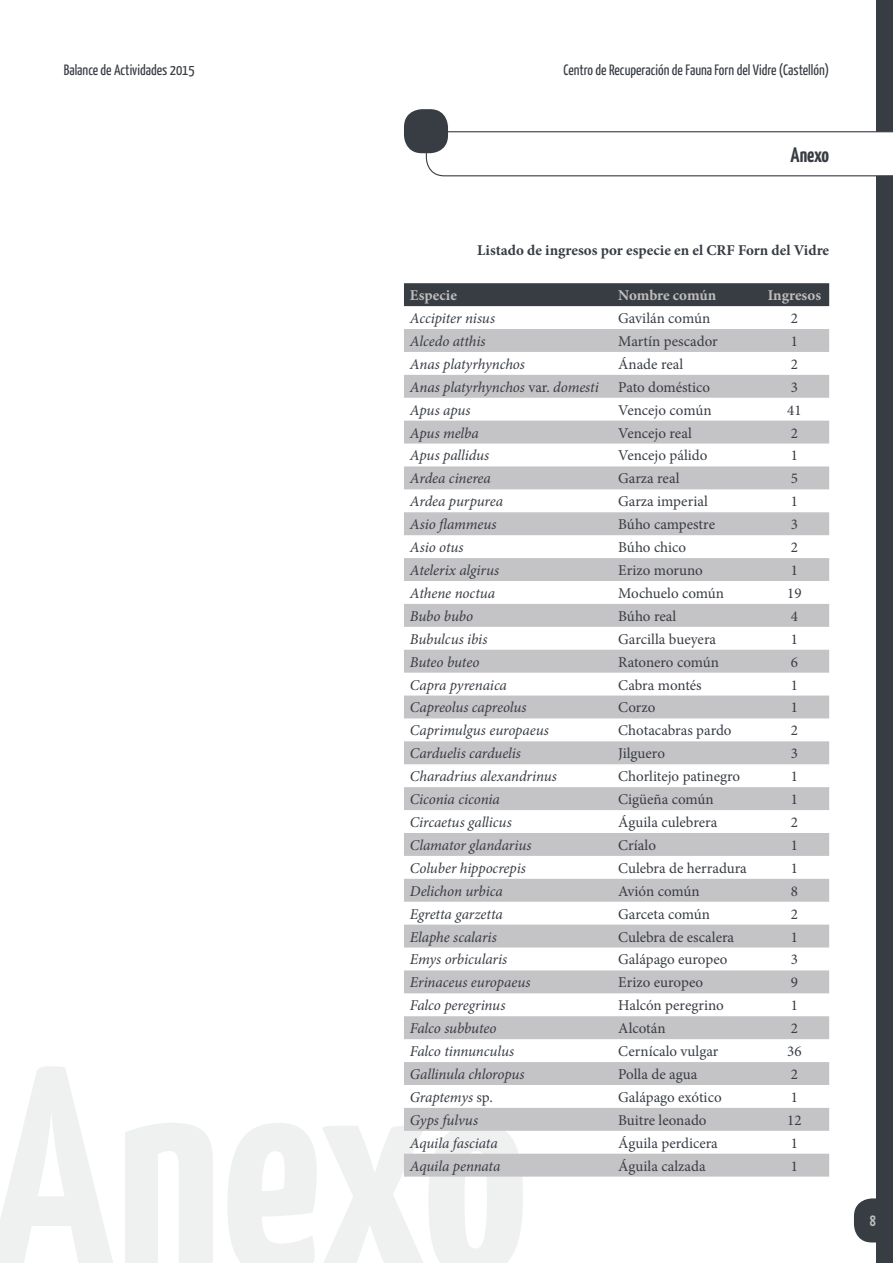
<style>
.page{position:relative;width:893px;height:1263px;background:#fff}
.page>*{position:absolute;margin:0;border:0;box-sizing:border-box;transform-origin:0 0}
.t1{font:700 21px "Yanone Kaffeesatz";letter-spacing:-.01em;color:#383d44}
.t2{font:italic 15px "Minion Pro";letter-spacing:-.005em;color:#383d44}
.t3{font:15px "Minion Pro";color:#383d44}
.t4{font:15px "Yanone Kaffeesatz";color:#383d44}
.t5{font:700 15px "Minion Pro";color:#383d44}
.t6{font:700 15px "Minion Pro";color:#bfbebe}
.t7{font:700 15px "Yanone Kaffeesatz";color:#bfbebe}
.s1{font-style:normal}
</style>
<div class="page">
<svg style="left:854px;top:1198px;width:22px;height:44px"></svg>
<div style="left:876px;top:0;width:17px;height:1263px;background:#383d44"></div>
<svg style="left:0;top:1066px;width:523px;height:197px"></svg>
<svg style="left:425px;top:131px;width:468px;height:46px"></svg>
<div style="left:404px;top:283px;width:425px;height:23px;background:#383d44"></div>
<svg style="left:404px;top:329px;width:425px;height:847px"></svg>
<div style="left:404px;top:109px;width:44px;height:44px;background:#383d44;border-radius:18px"></div>
<p class="t4" style="left:64px;top:60px;width:133px">Balance de Actividades 2015</p>
<p class="t4" style="left:563px;top:60px;width:267px">Centro de Recuperación de Fauna Forn del Vidre (Castellón)</p>
<h1 class="t1" style="left:790px;top:141px;width:40px">Anexo</h1>
<p class="t5" style="left:477px;top:239px;width:354px">Listado de ingresos por especie en el CRF Forn del Vidre</p>
<p class="t6" style="left:410px;top:285px;width:49px">Especie</p>
<p class="t6" style="left:618px;top:285px;width:100px">Nombre común</p>
<p class="t6" style="left:768px;top:285px;width:55px">Ingresos</p>
<p class="t2" style="left:410px;top:308px;width:87px">Accipiter nisus</p>
<p class="t3" style="left:618px;top:308px;width:94px">Gavilán común</p>
<p class="t3" style="left:791px;top:308px;width:9px">2</p>
<p class="t2" style="left:410px;top:331px;width:77px">Alcedo atthis</p>
<p class="t3" style="left:618px;top:331px;width:101px">Martín pescador</p>
<p class="t3" style="left:791px;top:331px;width:9px">1</p>
<p class="t2" style="left:410px;top:354px;width:116px">Anas platyrhynchos</p>
<p class="t3" style="left:618px;top:354px;width:67px">Ánade real</p>
<p class="t3" style="left:791px;top:354px;width:9px">2</p>
<p class="t2" style="left:410px;top:377px;width:190px">Anas platyrhynchos <span class="s1">var.</span> domesti</p>
<p class="t3" style="left:618px;top:377px;width:94px">Pato doméstico</p>
<p class="t3" style="left:791px;top:377px;width:9px">3</p>
<p class="t2" style="left:410px;top:400px;width:62px">Apus apus</p>
<p class="t3" style="left:618px;top:400px;width:95px">Vencejo común</p>
<p class="t3" style="left:787px;top:400px;width:16px">41</p>
<p class="t2" style="left:410px;top:422px;width:70px">Apus melba</p>
<p class="t3" style="left:618px;top:423px;width:75px">Vencejo real</p>
<p class="t3" style="left:791px;top:423px;width:9px">2</p>
<p class="t2" style="left:410px;top:445px;width:81px">Apus pallidus</p>
<p class="t3" style="left:618px;top:446px;width:91px">Vencejo pálido</p>
<p class="t3" style="left:791px;top:446px;width:9px">1</p>
<p class="t2" style="left:410px;top:468px;width:82px">Ardea cinerea</p>
<p class="t3" style="left:618px;top:468px;width:63px">Garza real</p>
<p class="t3" style="left:791px;top:468px;width:9px">5</p>
<p class="t2" style="left:410px;top:491px;width:95px">Ardea purpurea</p>
<p class="t3" style="left:618px;top:491px;width:91px">Garza imperial</p>
<p class="t3" style="left:791px;top:491px;width:9px">1</p>
<p class="t2" style="left:410px;top:514px;width:88px">Asio flammeus</p>
<p class="t3" style="left:618px;top:514px;width:98px">Búho campestre</p>
<p class="t3" style="left:791px;top:514px;width:9px">3</p>
<p class="t2" style="left:410px;top:537px;width:55px">Asio otus</p>
<p class="t3" style="left:618px;top:537px;width:70px">Búho chico</p>
<p class="t3" style="left:791px;top:537px;width:9px">2</p>
<p class="t2" style="left:410px;top:560px;width:91px">Atelerix algirus</p>
<p class="t3" style="left:618px;top:560px;width:86px">Erizo moruno</p>
<p class="t3" style="left:791px;top:560px;width:9px">1</p>
<p class="t2" style="left:410px;top:583px;width:87px">Athene noctua</p>
<p class="t3" style="left:618px;top:583px;width:107px">Mochuelo común</p>
<p class="t3" style="left:787px;top:583px;width:16px">19</p>
<p class="t2" style="left:410px;top:606px;width:65px">Bubo bubo</p>
<p class="t3" style="left:618px;top:606px;width:60px">Búho real</p>
<p class="t3" style="left:791px;top:606px;width:9px">4</p>
<p class="t2" style="left:410px;top:629px;width:79px">Bubulcus ibis</p>
<p class="t3" style="left:618px;top:629px;width:99px">Garcilla bueyera</p>
<p class="t3" style="left:791px;top:629px;width:9px">1</p>
<p class="t2" style="left:410px;top:652px;width:71px">Buteo buteo</p>
<p class="t3" style="left:618px;top:652px;width:102px">Ratonero común</p>
<p class="t3" style="left:791px;top:652px;width:9px">6</p>
<p class="t2" style="left:410px;top:674px;width:99px">Capra pyrenaica</p>
<p class="t3" style="left:618px;top:675px;width:85px">Cabra montés</p>
<p class="t3" style="left:791px;top:675px;width:9px">1</p>
<p class="t2" style="left:410px;top:697px;width:118px">Capreolus capreolus</p>
<p class="t3" style="left:618px;top:698px;width:39px">Corzo</p>
<p class="t3" style="left:791px;top:698px;width:9px">1</p>
<p class="t2" style="left:410px;top:720px;width:140px">Caprimulgus europaeus</p>
<p class="t3" style="left:618px;top:720px;width:115px">Chotacabras pardo</p>
<p class="t3" style="left:791px;top:720px;width:9px">2</p>
<p class="t2" style="left:410px;top:743px;width:113px">Carduelis carduelis</p>
<p class="t3" style="left:618px;top:743px;width:48px">Jilguero</p>
<p class="t3" style="left:791px;top:743px;width:9px">3</p>
<p class="t2" style="left:410px;top:766px;width:148px">Charadrius alexandrinus</p>
<p class="t3" style="left:618px;top:766px;width:123px">Chorlitejo patinegro</p>
<p class="t3" style="left:791px;top:766px;width:9px">1</p>
<p class="t2" style="left:410px;top:789px;width:91px">Ciconia ciconia</p>
<p class="t3" style="left:618px;top:789px;width:97px">Cigüeña común</p>
<p class="t3" style="left:791px;top:789px;width:9px">1</p>
<p class="t2" style="left:410px;top:812px;width:103px">Circaetus gallicus</p>
<p class="t3" style="left:618px;top:812px;width:101px">Águila culebrera</p>
<p class="t3" style="left:791px;top:812px;width:9px">2</p>
<p class="t2" style="left:410px;top:835px;width:123px">Clamator glandarius</p>
<p class="t3" style="left:618px;top:835px;width:39px">Críalo</p>
<p class="t3" style="left:791px;top:835px;width:9px">1</p>
<p class="t2" style="left:410px;top:858px;width:117px">Coluber hippocrepis</p>
<p class="t3" style="left:618px;top:858px;width:130px">Culebra de herradura</p>
<p class="t3" style="left:791px;top:858px;width:9px">1</p>
<p class="t2" style="left:410px;top:881px;width:94px">Delichon urbica</p>
<p class="t3" style="left:618px;top:881px;width:83px">Avión común</p>
<p class="t3" style="left:791px;top:881px;width:9px">8</p>
<p class="t2" style="left:410px;top:903px;width:94px">Egretta garzetta</p>
<p class="t3" style="left:618px;top:904px;width:93px">Garceta común</p>
<p class="t3" style="left:791px;top:904px;width:9px">2</p>
<p class="t2" style="left:410px;top:926px;width:88px">Elaphe scalaris</p>
<p class="t3" style="left:618px;top:927px;width:117px">Culebra de escalera</p>
<p class="t3" style="left:791px;top:927px;width:9px">1</p>
<p class="t2" style="left:410px;top:949px;width:99px">Emys orbicularis</p>
<p class="t3" style="left:618px;top:949px;width:111px">Galápago europeo</p>
<p class="t3" style="left:791px;top:949px;width:9px">3</p>
<p class="t2" style="left:410px;top:972px;width:122px">Erinaceus europaeus</p>
<p class="t3" style="left:618px;top:972px;width:86px">Erizo europeo</p>
<p class="t3" style="left:791px;top:972px;width:9px">9</p>
<p class="t2" style="left:410px;top:995px;width:97px">Falco peregrinus</p>
<p class="t3" style="left:618px;top:995px;width:107px">Halcón peregrino</p>
<p class="t3" style="left:791px;top:995px;width:9px">1</p>
<p class="t2" style="left:410px;top:1018px;width:88px">Falco subbuteo</p>
<p class="t3" style="left:618px;top:1018px;width:49px">Alcotán</p>
<p class="t3" style="left:791px;top:1018px;width:9px">2</p>
<p class="t2" style="left:410px;top:1041px;width:106px">Falco tinnunculus</p>
<p class="t3" style="left:618px;top:1041px;width:102px">Cernícalo vulgar</p>
<p class="t3" style="left:787px;top:1041px;width:16px">36</p>
<p class="t2" style="left:410px;top:1064px;width:116px">Gallinula chloropus</p>
<p class="t3" style="left:618px;top:1064px;width:81px">Polla de agua</p>
<p class="t3" style="left:791px;top:1064px;width:9px">2</p>
<p class="t2" style="left:410px;top:1087px;width:84px">Graptemys <span class="s1">sp.</span></p>
<p class="t3" style="left:618px;top:1087px;width:105px">Galápago exótico</p>
<p class="t3" style="left:791px;top:1087px;width:9px">1</p>
<p class="t2" style="left:410px;top:1110px;width:70px">Gyps fulvus</p>
<p class="t3" style="left:618px;top:1110px;width:90px">Buitre leonado</p>
<p class="t3" style="left:787px;top:1110px;width:16px">12</p>
<p class="t2" style="left:410px;top:1133px;width:89px">Aquila fasciata</p>
<p class="t3" style="left:618px;top:1133px;width:101px">Águila perdicera</p>
<p class="t3" style="left:791px;top:1133px;width:9px">1</p>
<p class="t2" style="left:410px;top:1155px;width:92px">Aquila pennata</p>
<p class="t3" style="left:618px;top:1156px;width:89px">Águila calzada</p>
<p class="t3" style="left:791px;top:1156px;width:9px">1</p>
<p class="t7" style="left:870px;top:1211px;width:7px">8</p>
</div>
